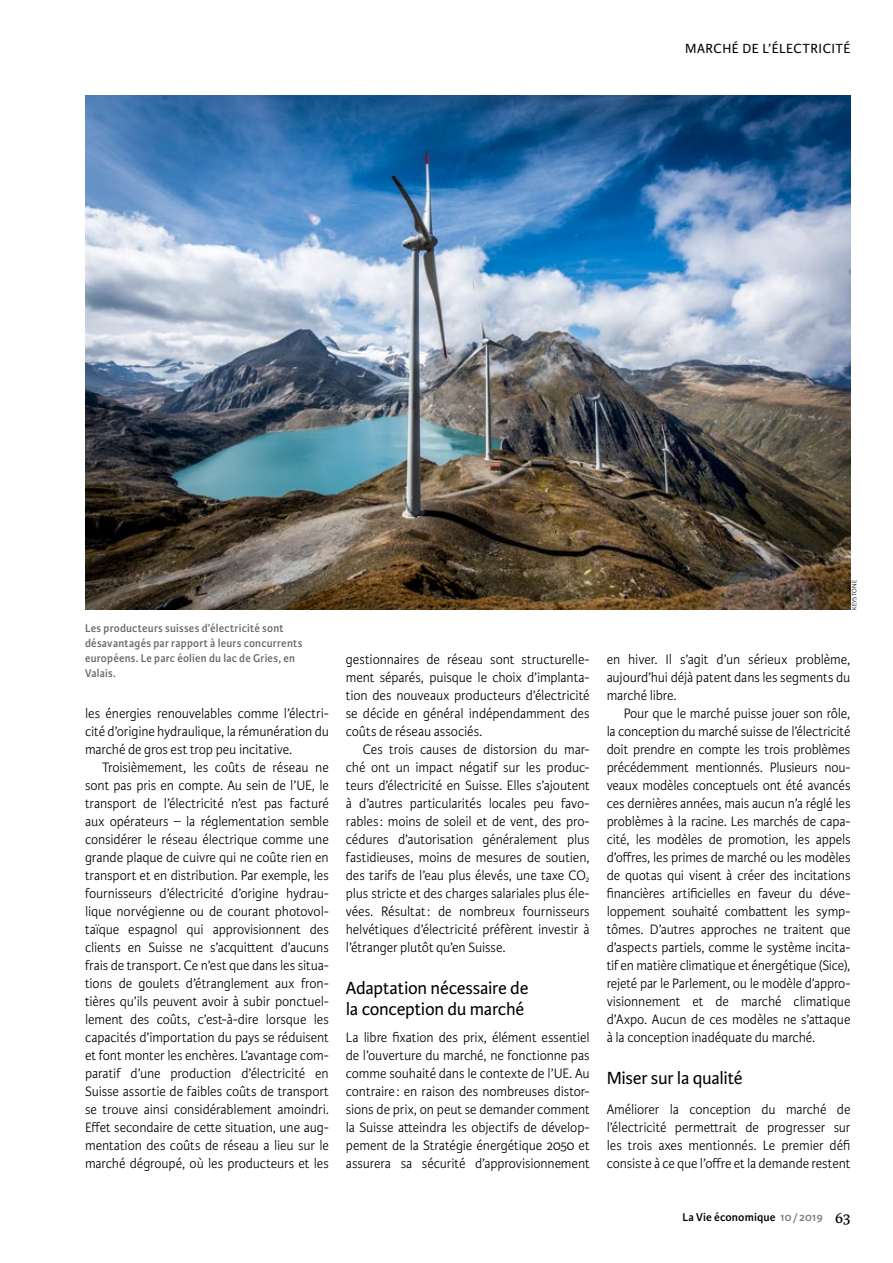
<style>
.page{position:relative;width:893px;height:1263px;background:#fff}
.page>*{position:absolute;margin:0;border:0;box-sizing:border-box;transform-origin:0 0}
.t1{font:18.75px/21px "Karmina Sans";letter-spacing:-.015em;color:#000}
.t2{font:300 14.55px/18px "Karmina Sans";letter-spacing:-.01em;color:#000;text-align:justify;scale:.96 1}
.t3{font:14.1px "Karmina Sans";letter-spacing:.035em;color:#000}
.t4{font:600 12px/15px "Karmina Sans";letter-spacing:.02em;color:#6d6966;scale:.95 1}
.t5{font:600 12px "Karmina Sans";letter-spacing:.01em;color:#000}
.t6{font:300 6.75px "Karmina Sans";letter-spacing:.01em;color:#000}
.s1{color:#817e7b}
.s2{font-family:"Karmina";font-weight:400;font-size:16.5px}
</style>
<div class="page">
<img style="left:85px;top:96px;width:765px;height:514px">
<p class="t3" style="left:685px;top:41px;width:167px">MARCHÉ DE L’ÉLECTRICITÉ</p>
<p class="t4" style="left:85px;top:620px;width:230px">Les producteurs suisses d’électricité sont désavantagés par rapport à leurs concurrents européens. Le parc éolien du lac de Gries, en Valais.</p>
<p class="t2" style="left:85px;top:705px;width:255px">les énergies renouvelables comme l’électri&shy;cité d’origine hydraulique, la rémunération du marché de gros est trop peu incitative.</p>
<p class="t2" style="left:85px;top:759px;width:255px;text-indent:17px">Troisièmement, les coûts de réseau ne sont pas pris en compte. Au sein de l’UE, le transport de l’électricité n’est pas facturé aux opérateurs – la réglementation semble considérer le réseau électrique comme une grande plaque de cuivre qui ne coûte rien en transport et en distribution. Par exemple, les fournisseurs d’électricité d’origine hydrau&shy;lique norvégienne ou de courant photovol&shy;taïque espagnol qui approvisionnent des clients en Suisse ne s’acquittent d’aucuns frais de transport. Ce n’est que dans les situa&shy;tions de goulets d’étranglement aux fron&shy;tières qu’ils peuvent avoir à subir ponctuel&shy;lement des coûts, c’est-à-dire lorsque les capacités d’importation du pays se réduisent et font monter les enchères. L’avantage com&shy;paratif d’une production d’électricité en Suisse assortie de faibles coûts de transport se trouve ainsi considérablement amoindri.<br>Effet secondaire de cette situation, une aug&shy;mentation des coûts de réseau a lieu sur le marché dégroupé, où les producteurs et les</p>
<p class="t6" style="left:851px;top:610px;width:31px;rotate:-90deg">KEYSTONE</p>
<p class="t2" style="left:346px;top:651px;width:255px">gestionnaires de réseau sont structurelle&shy;ment séparés, puisque le choix d’implanta&shy;tion des nouveaux producteurs d’électricité se décide en général indépendamment des coûts de réseau associés.</p>
<p class="t2" style="left:346px;top:741px;width:255px;text-indent:17px">Ces trois causes de distorsion du mar&shy;ché ont un impact négatif sur les produc&shy;teurs d’électricité en Suisse. Elles s’ajoutent à d’autres particularités locales peu favo&shy;rables: moins de soleil et de vent, des pro&shy;cédures d’autorisation généralement plus fastidieuses, moins de mesures de soutien, des tarifs de l’eau plus élevés, une taxe CO<sub>2 </sub>plus stricte et des charges salariales plus éle&shy;vées. Résultat: de nombreux fournisseurs helvétiques d’électricité préfèrent investir à l’étranger plutôt qu’en Suisse.</p>
<p class="t1" style="left:346px;top:978px;width:184px">Adaptation nécessaire de la conception du marché</p>
<p class="t2" style="left:346px;top:1029px;width:255px">La libre fixation des prix, élément essentiel de l’ouverture du marché, ne fonctionne pas comme souhaité dans le contexte de l’UE. Au contraire: en raison des nombreuses distor&shy;sions de prix, on peut se demander comment la Suisse atteindra les objectifs de dévelop&shy;pement de la Stratégie énergétique 2050 et assurera sa sécurité d’approvisionnement</p>
<p class="t2" style="left:607px;top:651px;width:255px">en hiver. Il s’agit d’un sérieux problème, aujourd’hui déjà patent dans les segments du marché libre.</p>
<p class="t2" style="left:607px;top:705px;width:255px;text-indent:17px">Pour que le marché puisse jouer son rôle, la conception du marché suisse de l’électricité doit prendre en compte les trois problèmes précédemment mentionnés. Plusieurs nou&shy;veaux modèles conceptuels ont été avancés ces dernières années, mais aucun n’a réglé les problèmes à la racine. Les marchés de capa&shy;cité, les modèles de promotion, les appels d’offres, les primes de marché ou les modèles de quotas qui visent à créer des incitations financières artificielles en faveur du déve&shy;loppement souhaité combattent les symp&shy;tômes. D’autres approches ne traitent que d’aspects partiels, comme le système incita&shy;tif en matière climatique et énergétique (Sice), rejeté par le Parlement, ou le modèle d’appro&shy;visionnement et de marché climatique d’Axpo. Aucun de ces modèles ne s’attaque à la conception inadéquate du marché.</p>
<p class="t1" style="left:607px;top:1068px;width:137px">Miser sur la qualité</p>
<p class="t2" style="left:607px;top:1101px;width:255px">Améliorer la conception du marché de l’électricité permettrait de progresser sur les trois axes mentionnés. Le premier défi consiste à ce que l’offre et la demande restent</p>
<p class="t5" style="left:682px;top:1210px;width:170px">La Vie économique <span class="s1">10/2019</span> <span class="s2">63</span></p>
</div>
